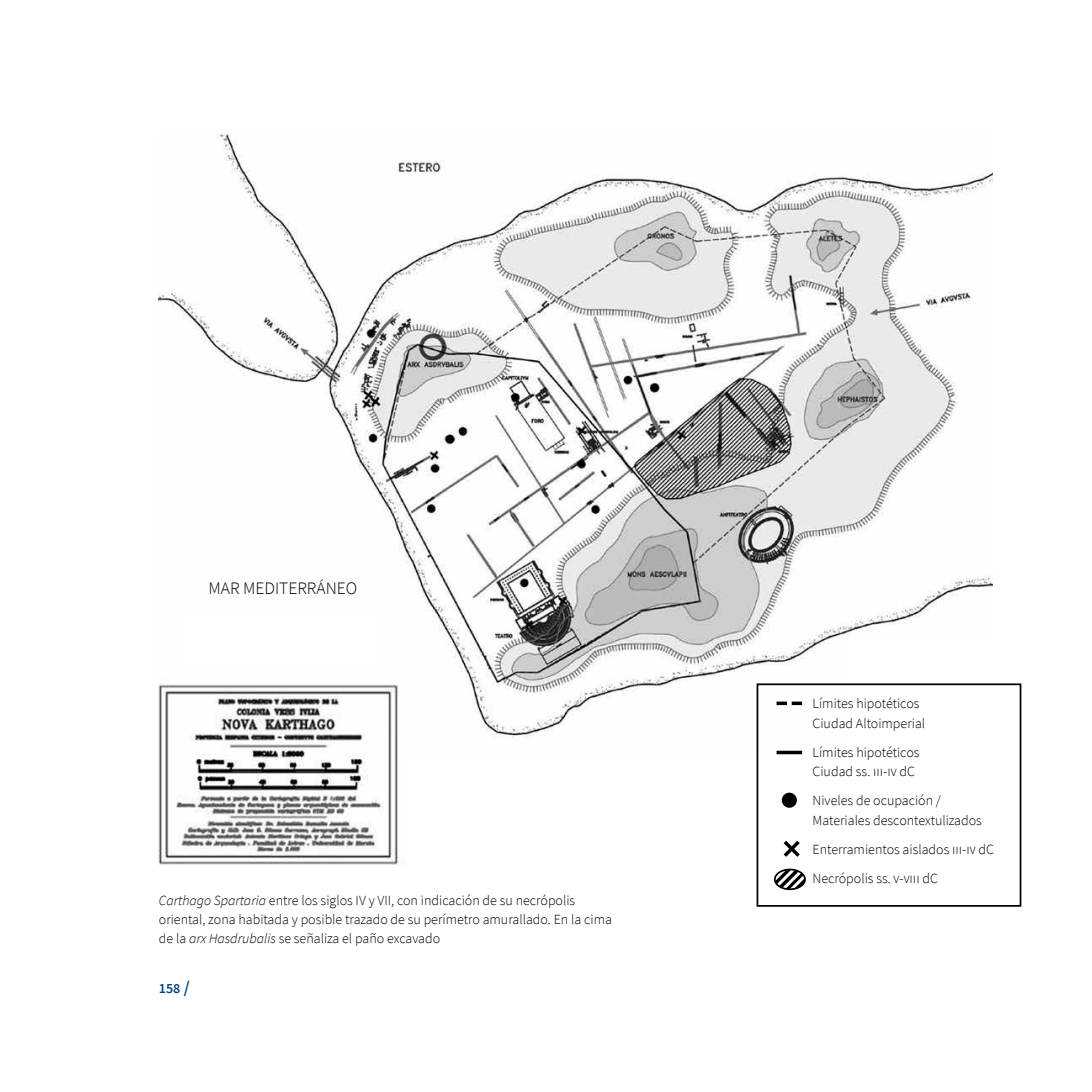
<style>
.page{position:relative;width:1092px;height:1092px;background:#fff}
.page>*{position:absolute;margin:0;border:0;box-sizing:border-box;transform-origin:0 0}
.t1{font:300 17.5px "Source Sans Pro";color:#000}
.t2{font:300 14px/19.2px "Source Sans Pro";color:#000}
.t3{font:600 14px "Source Sans Pro";color:#004383}
.s1{font-style:italic}
.s2{font-size:17.5px}
</style>
<div class="page">
<img style="left:159px;top:134px;width:833px;height:619px">
<div style="left:846px;top:639px;width:162px;height:138px;background:#fff"></div>
<img style="left:159px;top:675px;width:247px;height:190px">
<svg style="left:776px;top:869px;width:29px;height:20px"></svg>
<div style="left:773px;top:868px;width:32px;height:22px;border:2px solid #000;border-radius:50%"></div>
<svg style="left:776px;top:701px;width:11px;height:4px"></svg>
<svg style="left:791px;top:701px;width:11px;height:4px"></svg>
<svg style="left:776px;top:750px;width:26px;height:4px"></svg>
<div style="left:781px;top:792px;width:15px;height:15px;background:#000;border-radius:50%"></div>
<svg style="left:783px;top:840px;width:17px;height:17px"></svg>
<div style="left:756px;top:683px;width:265px;height:223px;border:2px solid #000"></div>
<div style="left:183px;top:610px;width:196px;height:53px;background:#fff"></div>
<p class="t1" style="left:208px;top:577px;width:150px">MAR MEDITERRÁNEO</p>
<p class="t2" style="left:159px;top:890px;width:454px"><span class="s1">Carthago Spartaria</span> entre los siglos IV y VII, con indicación de su necrópolis oriental, zona habitada y posible trazado de su perímetro amurallado. En la cima de la <span class="s1">arx Hasdrubalis</span> se señaliza el paño excavado</p>
<p class="t3" style="left:159px;top:978px;width:33px">158 <span class="s2">/</span></p>
<p class="t2" style="left:812px;top:694px;width:114px">Límites hipotéticos<br>Ciudad Altoimperial</p>
<p class="t2" style="left:812px;top:742px;width:108px">Límites hipotéticos<br>Ciudad ss. iii-iv dC</p>
<p class="t2" style="left:812px;top:791px;width:171px">Niveles de ocupación /<br>Materiales descontextulizados</p>
<p class="t2" style="left:812px;top:834px;width:183px;line-height:29.2px">Enterramientos aislados iii-iv dC<br>Necrópolis ss. v-viii dC</p>
</div>
